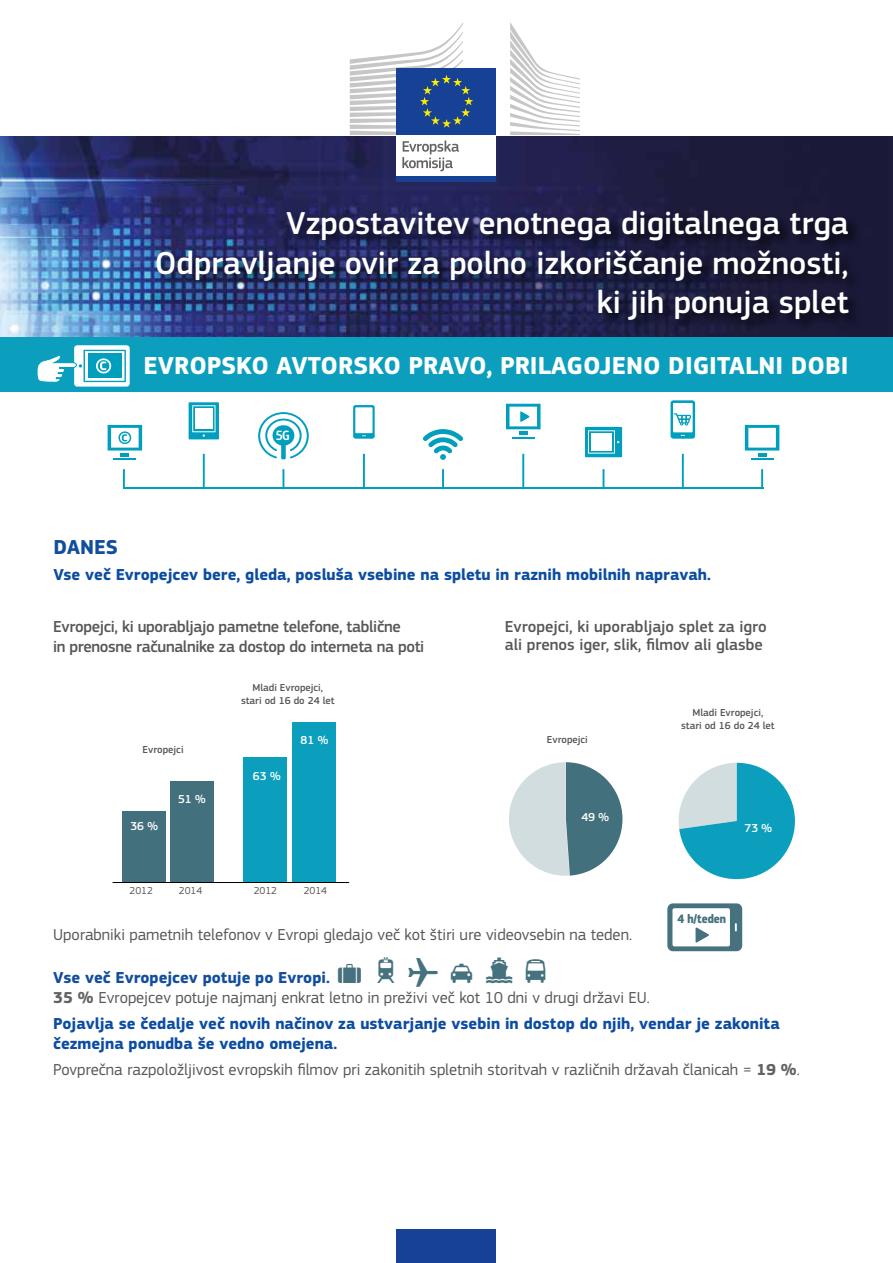
<style>
.page{position:relative;width:893px;height:1263px;background:#fff}
.page>*{position:absolute;margin:0;border:0;box-sizing:border-box;transform-origin:0 0}
.t1{font:500 33px/39.6px "EC Square Sans Pro";color:#fff;text-align:right}
.t2{font:700 25.5px "EC Square Sans Pro";color:#fff}
.t3{font:700 21px "EC Square Sans Pro";color:#134e9e}
.t4{font:16.5px/19.8px "EC Square Sans Pro";color:#575756}
.t5{font:700 16.5px/19.8px "EC Square Sans Pro";color:#0c4da2}
.t6{font:500 16.5px/19.8px "EC Square Sans Pro";letter-spacing:-.02em;color:#575756}
.t7{font:500 16.5px/18px "EC Square Sans Pro";color:#575756}
.t8{font:500 14.1px "EC Square Sans Cond Pro";color:#fff}
.t9{font:700 12.75px "EC Square Sans Cond Pro";color:#46717e}
.t10{font:500 12px "EC Square Sans Pro";color:#fff}
.t11{font:500 10.5px/12.6px "EC Square Sans Pro";color:#575756;text-align:center}
.t12{font:10.5px "EC Square Sans Pro";color:#575756}
.s1{font-weight:700;color:#134e9e}
.s2{font-weight:700;font-size:36px;color:#46717e}
.s3{font-weight:700;color:#646363}
</style>
<div class="page">
<img style="left:0;top:136px;width:893px;height:201px">
<div style="left:0;top:337px;width:893px;height:55px;background:#0b9fbd"></div>
<div style="left:155px;top:209px;width:707px;height:126px;background:#000;opacity:.75"></div>
<div style="left:74px;top:345px;width:56px;height:42px;background:#fff;border-radius:3px"></div>
<svg style="left:37px;top:350px;width:89px;height:33px"></svg>
<svg style="left:509px;top:762px;width:113px;height:114px"></svg>
<svg style="left:678px;top:763px;width:117px;height:116px"></svg>
<div style="left:170px;top:781px;width:44px;height:101px;background:#43707d"></div>
<div style="left:292px;top:722px;width:43px;height:160px;background:#0b9fbd"></div>
<div style="left:122px;top:811px;width:44px;height:71px;background:#43707d"></div>
<div style="left:243px;top:758px;width:44px;height:124px;background:#0b9fbd"></div>
<hr style="left:113px;top:882px;width:236px;height:1px;background:#000">
<div style="left:189px;top:402px;width:30px;height:37px;background:#009fbd"></div>
<svg style="left:192px;top:405px;width:24px;height:32px"></svg>
<div style="left:585px;top:427px;width:37px;height:30px;background:#009fbd"></div>
<svg style="left:588px;top:430px;width:31px;height:24px"></svg>
<hr style="left:512px;top:437px;width:22px;height:2px;background:#009fbd">
<hr style="left:114px;top:458px;width:22px;height:2px;background:#009fbd">
<svg style="left:745px;top:425px;width:34px;height:31px"></svg>
<hr style="left:751px;top:458px;width:22px;height:2px;background:#009fbd">
<svg style="left:670px;top:400px;width:25px;height:39px"></svg>
<svg style="left:258px;top:412px;width:51px;height:47px"></svg>
<svg style="left:423px;top:429px;width:40px;height:31px"></svg>
<svg style="left:353px;top:405px;width:22px;height:34px"></svg>
<svg style="left:506px;top:404px;width:34px;height:31px"></svg>
<hr style="left:123px;top:487px;width:640px;height:2px;background:#009fbd">
<hr style="left:123px;top:469px;width:2px;height:20px;background:#009fbd">
<hr style="left:761px;top:469px;width:2px;height:20px;background:#009fbd">
<hr style="left:442px;top:469px;width:2px;height:20px;background:#009fbd">
<hr style="left:282px;top:469px;width:2px;height:20px;background:#009fbd">
<hr style="left:203px;top:454px;width:2px;height:35px;background:#009fbd">
<svg style="left:603px;top:469px;width:1px;height:18px"></svg>
<hr style="left:363px;top:454px;width:2px;height:35px;background:#009fbd">
<hr style="left:522px;top:454px;width:2px;height:35px;background:#009fbd">
<hr style="left:682px;top:454px;width:2px;height:35px;background:#009fbd">
<svg style="left:108px;top:425px;width:34px;height:31px"></svg>
<svg style="left:667px;top:903px;width:75px;height:48px"></svg>
<div style="left:397px;top:133px;width:99px;height:44px;background:#fff"></div>
<div style="left:397px;top:69px;width:99px;height:66px;background:#164194"></div>
<svg style="left:350px;top:22px;width:123px;height:113px"></svg>
<div style="left:397px;top:176px;width:99px;height:5px;background:#164194"></div>
<svg style="left:510px;top:22px;width:70px;height:113px"></svg>
<svg style="left:402px;top:141px;width:57px;height:30px"></svg>
<div style="left:397px;top:1229px;width:99px;height:34px;background:#164194"></div>
<h1 class="t1" style="left:155px;top:204px;width:695px">Vzpostavitev enotnega digitalnega trga<br>Odpravljanje ovir za polno izkoriščanje možnosti, ki jih ponuja splet</h1>
<h2 class="t2" style="left:144px;top:350px;width:707px">EVROPSKO AVTORSKO PRAVO, PRILAGOJENO DIGITALNI DOBI</h2>
<p class="t8" style="left:276px;top:427px;width:16px">5G</p>
<p class="t3" style="left:53px;top:534px;width:66px">DANES</p>
<p class="t5" style="left:53px;top:565px;width:659px">Vse več Evropejcev bere, gleda, posluša vsebine na spletu in raznih mobilnih napravah.</p>
<p class="t6" style="left:53px;top:617px;width:373px">Evropejci, ki uporabljajo pametne telefone, tablične<br>in prenosne računalnike za dostop do interneta na poti</p>
<p class="t11" style="left:143px;top:743px;width:42px">Evropejci</p>
<p class="t10" style="left:130px;top:819px;width:29px">36 %</p>
<p class="t10" style="left:178px;top:792px;width:29px">51 %</p>
<p class="t11" style="left:241px;top:682px;width:95px">Mladi Evropejci, stari od 16 do 24 let</p>
<p class="t10" style="left:253px;top:769px;width:29px">63 %</p>
<p class="t10" style="left:301px;top:733px;width:29px">81 %</p>
<p class="t12" style="left:130px;top:884px;width:25px">2012</p>
<p class="t12" style="left:179px;top:884px;width:25px">2014</p>
<p class="t12" style="left:254px;top:884px;width:25px">2012</p>
<p class="t12" style="left:304px;top:884px;width:25px">2014</p>
<p class="t7" style="left:505px;top:618px;width:263px">Evropejci, ki uporabljajo splet za igro ali prenos iger, slik, filmov ali glasbe</p>
<p class="t11" style="left:547px;top:733px;width:42px">Evropejci</p>
<p class="t10" style="left:581px;top:810px;width:29px">49 %</p>
<p class="t11" style="left:681px;top:706px;width:95px">Mladi Evropejci, stari od 16 do 24 let</p>
<p class="t10" style="left:744px;top:821px;width:29px">73 %</p>
<p class="t9" style="left:677px;top:911px;width:50px">4 h/teden</p>
<p class="t4" style="left:53px;top:924px;width:580px">Uporabniki pametnih telefonov v Evropi gledajo več kot štiri ure videovsebin na teden.</p>
<p class="t4" style="left:53px;top:968px;width:598px"><span class="s1">Vse več Evropejcev potuje po Evropi.</span> <span class="s2">“ ~ ✈ ’ } ‘<br></span><span class="s3">35 %</span> Evropejcev potuje najmanj enkrat letno in preživi več kot 10 dni v drugi državi EU.</p>
<p class="t5" style="left:53px;top:1014px;width:728px">Pojavlja se čedalje več novih načinov za ustvarjanje vsebin in dostop do njih, vendar je zakonita čezmejna ponudba še vedno omejena.</p>
<p class="t4" style="left:53px;top:1060px;width:748px">Povprečna razpoložljivost evropskih filmov pri zakonitih spletnih storitvah v različnih državah članicah = <span class="s3">19 %</span>.</p>
</div>
